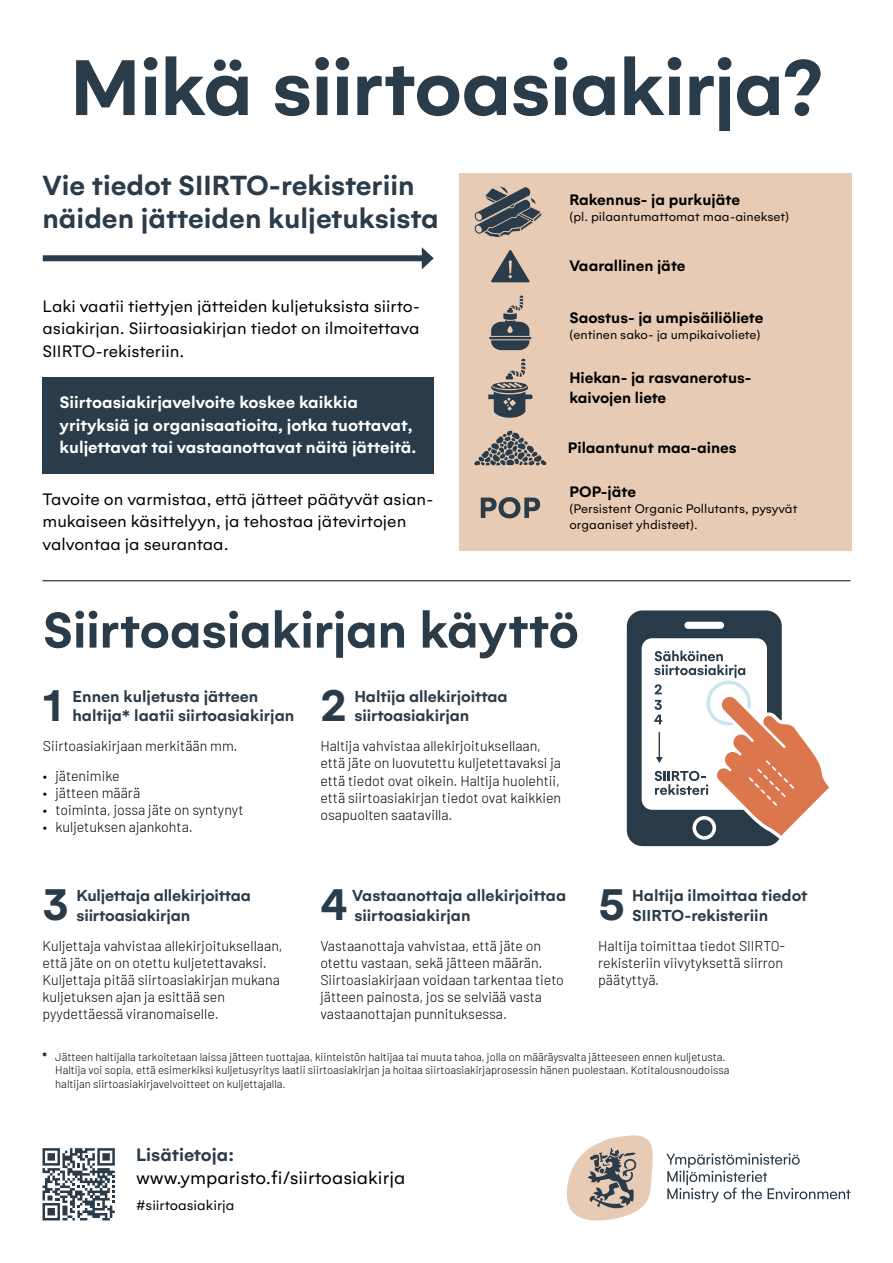
<style>
.page{position:relative;width:893px;height:1263px;background:#fff}
.page>*{position:absolute;margin:0;border:0;box-sizing:border-box;transform-origin:0 0}
.OTSIKKO_H1{font:700 85.5px "Gelion";letter-spacing:-.015em;color:#2a3b49}
.Väliotsikko_H2{font:700 54.45px "Gelion";letter-spacing:-.01em;color:#2a3b49}
.Väliotsikko_H3{font:700 48px "Gelion";color:#2a3b49}
.Ingressi{font:700 30px/33px "Gelion";color:#2a3b49}
.Leipis_1{font:19.5px/22.5px "Gelion";color:#000}
.Leipis_1-2{font:18px/22.5px "Gelion";color:#000;text-align:justify}
.Leipis_1-3{font:700 18px/22.5px "Gelion";color:#fff}
.Väliotsikko_H3-2{font:700 17.25px/19.5px "Gelion";color:#2a3b49}
.Graafileipis_bold{font:700 16.5px/19.8px "Gelion";color:#000}
.Leipis_1-4{font:15px "Gelion";color:#000}
.Leipis_2{font:300 14.25px/17.1px "Barlow";color:#000}
.Graafileipis_bold-2{font:13.5px/16.2px "Gelion";color:#000}
.Viittaus{font:300 11.25px/13.5px "Barlow";color:#000}
.s1{font-weight:700}
.s2{font-weight:700;color:#2a3b49}
</style>
<div class="page">
<div style="left:459px;top:173px;width:393px;height:377px;background:#e8cbb4"></div>
<svg style="left:488px;top:358px;width:45px;height:60px"></svg>
<svg style="left:474px;top:431px;width:72px;height:34px"></svg>
<svg style="left:474px;top:186px;width:69px;height:52px"></svg>
<svg style="left:491px;top:250px;width:38px;height:32px"></svg>
<svg style="left:489px;top:295px;width:42px;height:55px"></svg>
<svg style="left:481px;top:497px;width:59px;height:21px"></svg>
<hr style="left:43px;top:580px;width:807px;height:1px;background:#000">
<svg style="left:627px;top:610px;width:203px;height:236px"></svg>
<div style="left:43px;top:255px;width:383px;height:6px;background:#2a3b49"></div>
<svg style="left:422px;top:247px;width:12px;height:22px"></svg>
<div style="left:43px;top:377px;width:391px;height:97px;background:#2a3b49"></div>
<svg style="left:43px;top:1148px;width:72px;height:72px"></svg>
<svg style="left:567px;top:1135px;width:86px;height:85px"></svg>
<svg style="left:666px;top:1153px;width:184px;height:49px"></svg>
<p class="OTSIKKO_H1" style="left:70px;top:36px;width:755px">Mikä siirtoasiakirja?</p>
<p class="Ingressi" style="left:43px;top:169px;width:398px">Vie tiedot SIIRTO-rekisteriin näiden jätteiden kuljetuksista</p>
<p class="Leipis_1-2" style="left:43px;top:295px;width:379px">Laki vaatii tiettyjen jätteiden kuljetuksista siirto&shy;asiakirjan. Siirtoasiakirjan tiedot on ilmoitettava SIIRTO-rekisteriin.</p>
<p class="Leipis_1-3" style="left:60px;top:391px;width:358px">Siirtoasiakirjavelvoite koskee kaikkia yrityksiä ja organisaatioita, jotka tuottavat, kuljettavat tai vastaanottavat näitä jätteitä.</p>
<p class="Leipis_1-2" style="left:43px;top:487px;width:393px;text-align:left">Tavoite on varmistaa, että jätteet päätyvät asian&shy;mukaiseen käsittelyyn, ja tehostaa jätevirtojen valvontaa ja seurantaa.</p>
<p class="Graafileipis_bold" style="left:569px;top:190px;width:172px">Rakennus- ja purkujäte</p>
<p class="Graafileipis_bold-2" style="left:569px;top:209px;width:221px">(pl. pilaantumattomat maa-ainekset)</p>
<p class="Graafileipis_bold" style="left:569px;top:255px;width:118px">Vaarallinen jäte</p>
<p class="Graafileipis_bold" style="left:569px;top:307px;width:196px">Saostus- ja umpisäiliöliete</p>
<p class="Graafileipis_bold-2" style="left:569px;top:326px;width:192px">(entinen sako- ja umpikaivoliete)</p>
<p class="Graafileipis_bold" style="left:569px;top:367px;width:184px">Hiekan- ja rasvanerotus&shy;kaivojen liete</p>
<p class="Graafileipis_bold" style="left:568px;top:437px;width:170px">Pilaantunut maa-aines</p>
<p class="Graafileipis_bold" style="left:569px;top:481px;width:68px">POP-jäte</p>
<p class="Graafileipis_bold-2" style="left:569px;top:500px;width:230px">(Persistent Organic Pollutants, pysyvät orgaaniset yhdisteet).</p>
<p class="Väliotsikko_H2" style="left:43px;top:597px;width:538px">Siirtoasiakirjan käyttö</p>
<p class="Väliotsikko_H3" style="left:43px;top:677px;width:21px">1</p>
<p class="Väliotsikko_H3-2" style="left:73px;top:686px;width:223px">Ennen kuljetusta jätteen haltija* laatii siirtoasiakirjan</p>
<p class="Leipis_2" style="left:43px;top:736px;width:196px">Siirtoasiakirjaan merkitään mm.</p>
<p class="Leipis_2" style="left:43px;top:766px;width:78px">• jätenimike</p>
<p class="Leipis_2" style="left:43px;top:783px;width:99px">• jätteen määrä</p>
<p class="Leipis_2" style="left:43px;top:801px;width:202px">• toiminta, jossa jäte on syntynyt</p>
<p class="Leipis_2" style="left:43px;top:818px;width:152px">• kuljetuksen ajankohta.</p>
<p class="Väliotsikko_H3" style="left:320px;top:677px;width:28px">2</p>
<p class="Väliotsikko_H3-2" style="left:354px;top:686px;width:155px">Haltija allekirjoittaa siirtoasiakirjan</p>
<p class="Leipis_2" style="left:320px;top:736px;width:242px">Haltija vahvistaa allekirjoituksellaan, että jäte on luovutettu kuljetettavaksi ja että tiedot ovat oikein. Haltija huolehtii, että siirtoasiakirjan tiedot ovat kaikkien osapuolten saatavilla.</p>
<p class="Väliotsikko_H3" style="left:43px;top:876px;width:28px">3</p>
<p class="Väliotsikko_H3-2" style="left:77px;top:886px;width:176px">Kuljettaja allekirjoittaa siirtoasiakirjan</p>
<p class="Leipis_2" style="left:43px;top:936px;width:241px">Kuljettaja vahvistaa allekirjoituksellaan, että jäte on on otettu kuljetettavaksi.<br>Kuljettaja pitää siirtoasiakirjan mukana kuljetuksen ajan ja esittää sen pyydettäessä viranomaiselle.</p>
<p class="Väliotsikko_H3" style="left:320px;top:876px;width:30px">4</p>
<p class="Väliotsikko_H3-2" style="left:352px;top:886px;width:215px">Vastaanottaja allekirjoittaa siirtoasiakirjan</p>
<p class="Leipis_2" style="left:320px;top:936px;width:245px">Vastaanottaja vahvistaa, että jäte on otettu vastaan, sekä jätteen määrän.<br>Siirtoasiakirjaan voidaan tarkentaa tieto jätteen painosta, jos se selviää vasta vastaanottajan punnituksessa.</p>
<p class="Väliotsikko_H3" style="left:598px;top:876px;width:29px">5</p>
<p class="Väliotsikko_H3-2" style="left:632px;top:886px;width:177px">Haltija ilmoittaa tiedot<br>SIIRTO-rekisteriin</p>
<p class="Leipis_2" style="left:598px;top:936px;width:188px">Haltija toimittaa tiedot SIIRTO&shy;rekisteriin viivytyksettä siirron päätyttyä.</p>
<p class="Viittaus" style="left:43px;top:1049px;width:685px"><span class="s1">*</span> Jätteen haltijalla tarkoitetaan laissa jätteen tuottajaa, kiinteistön haltijaa tai muuta tahoa, jolla on määräysvalta jätteeseen ennen kuljetusta.</p>
<p class="Viittaus" style="left:55px;top:1063px;width:676px">Haltija voi sopia, että esimerkiksi kuljetusyritys laatii siirtoasiakirjan ja hoitaa siirtoasiakirjaprosessin hänen puolestaan. Kotitalousnoudoissa haltijan siirtoasiakirjavelvoitteet on kuljettajalla.</p>
<p class="Leipis_1" style="left:136px;top:1143px;width:271px"><span class="s2">Lisätietoja: </span>www.ymparisto.fi/siirtoasiakirja</p>
<p class="Leipis_1-4" style="left:136px;top:1197px;width:100px">#siirtoasiakirja</p>
</div>
